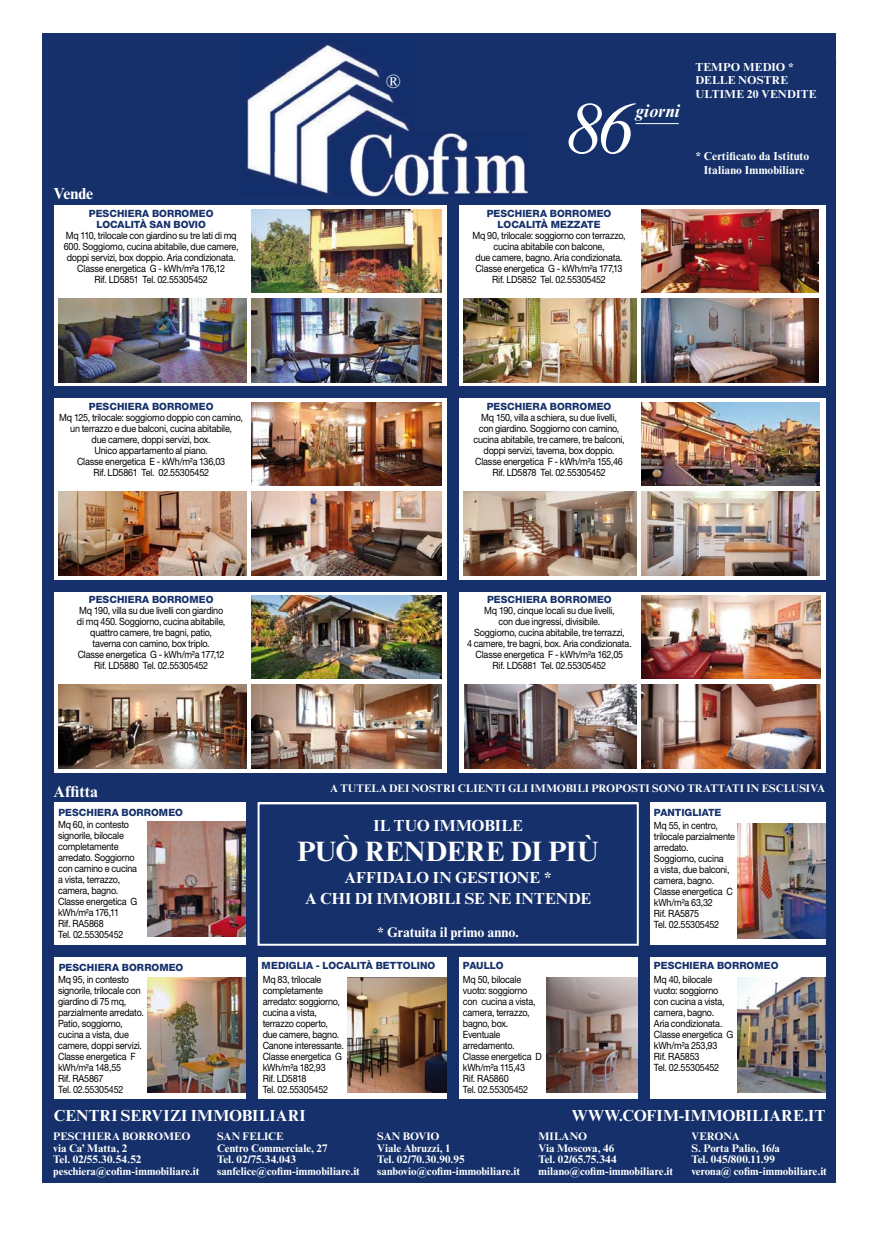
<style>
.page{position:relative;width:893px;height:1234px;background:#fff}
.page>*{position:absolute;margin:0;border:0;box-sizing:border-box;transform-origin:0 0}
.t1{font:italic 72px "Times New Roman MT Std";color:#fff}
.t2{font:700 28px "Times New Roman MT Std";color:#fff}
.t3{font:19.1px "Times New Roman MT Std";color:#fff}
.t4{font:italic 700 18px "Times New Roman MT Std";letter-spacing:.01em;color:#fff}
.t5{font:700 16px "Times New Roman MT Std";letter-spacing:.015em;color:#fff}
.t6{font:700 14px "Times New Roman MT Std";letter-spacing:-.005em;color:#fff}
.t7{font:700 11.6px/13.5px "Times New Roman MT Std";letter-spacing:.01em;color:#fff;text-align:center}
.t8{font:700 11px/11.5px "Times New Roman MT Std";color:#fff}
.t9{font:10px/11px "Helvetica Neue LT Std";letter-spacing:-.02em;color:#000;scale:.9 1}
.t10{font:800 10px/11px "Helvetica Neue LT Std";letter-spacing:.005em;color:#15306a;text-align:center}
</style>
<div class="page">
<div style="left:43px;top:33px;width:793px;height:1149px;background:#15306a"></div>
<div style="left:54px;top:205px;width:771px;height:893px;background:#fff"></div>
<div style="left:43px;top:773px;width:793px;height:29px;background:#15306a"></div>
<div style="left:43px;top:945px;width:793px;height:11px;background:#15306a"></div>
<div style="left:43px;top:580px;width:793px;height:11px;background:#15306a"></div>
<div style="left:43px;top:386px;width:793px;height:12px;background:#15306a"></div>
<img style="left:148px;top:821px;width:98px;height:115px">
<img style="left:252px;top:210px;width:189px;height:82px">
<img style="left:642px;top:210px;width:177px;height:82px">
<img style="left:252px;top:403px;width:189px;height:82px">
<img style="left:642px;top:403px;width:177px;height:82px">
<img style="left:252px;top:595px;width:189px;height:83px">
<img style="left:642px;top:595px;width:178px;height:83px">
<img style="left:252px;top:298px;width:189px;height:84px">
<img style="left:642px;top:298px;width:177px;height:84px">
<img style="left:252px;top:491px;width:189px;height:84px">
<img style="left:642px;top:491px;width:177px;height:84px">
<img style="left:252px;top:684px;width:189px;height:84px">
<img style="left:642px;top:684px;width:178px;height:84px">
<img style="left:58px;top:298px;width:189px;height:84px">
<img style="left:463px;top:298px;width:174px;height:84px">
<img style="left:58px;top:491px;width:189px;height:84px">
<img style="left:463px;top:491px;width:174px;height:84px">
<img style="left:58px;top:684px;width:189px;height:84px">
<img style="left:464px;top:684px;width:173px;height:84px">
<img style="left:148px;top:977px;width:98px;height:114px">
<img style="left:348px;top:977px;width:99px;height:114px">
<img style="left:547px;top:976px;width:92px;height:115px">
<img style="left:738px;top:977px;width:87px;height:114px">
<img style="left:738px;top:823px;width:87px;height:115px">
<img style="left:246px;top:43px;width:164px;height:153px">
<img style="left:348px;top:133px;width:180px;height:63px">
<div style="left:246px;top:787px;width:12px;height:312px;background:#15306a"></div>
<div style="left:447px;top:946px;width:12px;height:153px;background:#15306a"></div>
<div style="left:447px;top:202px;width:12px;height:575px;background:#15306a"></div>
<div style="left:639px;top:799px;width:11px;height:300px;background:#15306a"></div>
<div style="left:258px;top:802px;width:381px;height:143px;background:#15306a;border:2px solid #fff"></div>
<hr style="left:636px;top:123px;width:43px;height:1px;background:#fff">
<h3 class="t5" style="left:54px;top:183px;width:41px">Vende</h3>
<p class="t10" style="left:89px;top:208px;width:126px">PESCHIERA BORROMEO<br>LOCALITÀ SAN BOVIO</p>
<p class="t9" style="left:64px;top:230px;width:196px;text-align:center">Mq 110, trilocale con giardino su tre lati di mq 600. Soggiorno, cucina abitabile, due camere, doppi servizi, box doppio. Aria condizionata.<br>Classe energetica G - kWh/m²a 176,12<br>Rif. LD5851 Tel. 02.55305452</p>
<p class="t10" style="left:89px;top:401px;width:126px">PESCHIERA BORROMEO</p>
<p class="t9" style="left:59px;top:412px;width:206px;text-align:center">Mq 125, trilocale: soggiorno doppio con camino, un terrazzo e due balconi, cucina abitabile,<br>due camere, doppi servizi, box.<br>Unico appartamento al piano.<br>Classe energetica E - kWh/m²a 136,03<br>Rif. LD5861 Tel. 02.55305452</p>
<p class="t10" style="left:89px;top:594px;width:126px">PESCHIERA BORROMEO</p>
<p class="t9" style="left:77px;top:604px;width:166px;text-align:center">Mq 190, villa su due livelli con giardino di mq 450. Soggiorno, cucina abitabile, quattro camere, tre bagni, patio, taverna con camino, box triplo.<br>Classe energetica G - kWh/m²a 177,12<br>Rif. LD5880 Tel. 02.55305452</p>
<h3 class="t3" style="left:386px;top:70px;width:16px">®</h3>
<h1 class="t1" style="left:567px;top:88px;width:69px">86</h1>
<h3 class="t4" style="left:635px;top:100px;width:46px">giorni</h3>
<p class="t10" style="left:487px;top:208px;width:126px">PESCHIERA BORROMEO<br>LOCALITÀ MEZZATE</p>
<p class="t9" style="left:472px;top:230px;width:172px;text-align:center">Mq 90, trilocale: soggiorno con terrazzo, cucina abitabile con balcone,<br>due camere, bagno. Aria condizionata.<br>Classe energetica G - kWh/m²a 177,13<br>Rif. LD5852 Tel. 02.55305452</p>
<p class="t7" style="left:695px;top:60px;width:10px">tempo</p>
<p class="t7" style="left:743px;top:60px;width:10px">medio</p>
<p class="t7" style="left:788px;top:60px;width:7px">*</p>
<p class="t7" style="left:695px;top:73px;width:9px">delle</p>
<p class="t7" style="left:738px;top:73px;width:18px">nostre</p>
<p class="t7" style="left:695px;top:87px;width:19px">ultime</p>
<p class="t7" style="left:747px;top:87px;width:49px">20 vendite</p>
<p class="t7" style="left:695px;top:149px;width:115px">* Certificato da Istituto<br>Italiano Immobiliare</p>
<p class="t10" style="left:487px;top:401px;width:126px">PESCHIERA BORROMEO</p>
<p class="t9" style="left:473px;top:412px;width:170px;text-align:center">Mq 150, villa a schiera, su due livelli, con giardino. Soggiorno con camino, cucina abitabile, tre camere, tre balconi, doppi servizi, taverna, box doppio.<br>Classe energetica F - kWh/m²a 155,46<br>Rif. LD5878 Tel. 02.55305452</p>
<p class="t10" style="left:487px;top:594px;width:126px">PESCHIERA BORROMEO</p>
<p class="t9" style="left:467px;top:604px;width:185px;text-align:center">Mq 190, cinque locali su due livelli,<br>con due ingressi, divisibile.<br>Soggiorno, cucina abitabile, tre terrazzi,<br>4 camere, tre bagni, box. Aria condizionata.<br>Classe energetica F - kWh/m²a 162,05<br>Rif. LD5881 Tel. 02.55305452</p>
<h3 class="t5" style="left:54px;top:781px;width:46px">Affitta</h3>
<p class="t8" style="left:330px;top:782px;width:35px">atutela</p>
<p class="t8" style="left:389px;top:782px;width:8px">dei</p>
<p class="t8" style="left:412px;top:782px;width:17px">nostri</p>
<p class="t8" style="left:458px;top:782px;width:8px">clie</p>
<p class="t8" style="left:485px;top:782px;width:31px">nti gli</p>
<p class="t8" style="left:530px;top:782px;width:9px">immobili</p>
<p class="t8" style="left:591px;top:782px;width:9px">proposti</p>
<p class="t8" style="left:652px;top:782px;width:44px">sonotrattati</p>
<p class="t8" style="left:746px;top:782px;width:24px">in escl</p>
<p class="t8" style="left:791px;top:782px;width:16px">usiva</p>
<p class="t9" style="left:58px;top:818px;width:90px">Mq 60, in contesto signorile, bilocale completamente arredato. Soggiorno con camino e cucina a vista, terrazzo, camera, bagno.<br>Classe energetica G kWh/m²a 176,11<br>Rif. RA5868<br>Tel. 02.55305452</p>
<p class="t10" style="left:654px;top:806px;width:69px">PANTIGLIATE</p>
<p class="t10" style="left:58px;top:806px;width:126px">PESCHIERA BORROMEO</p>
<h3 class="t5" style="left:373px;top:815px;width:73px">il tuoimmobile</h3>
<p class="t9" style="left:654px;top:820px;width:92px">Mq 55, in centro, trilocale parzialmente arredato.<br>Soggiorno, cucina<br>a vista, due balconi, camera, bagno.<br>Classe energetica C kWh/m²a 63,32<br>Rif. RA5875<br>Tel. 02.55305452</p>
<h2 class="t2" style="left:297px;top:833px;width:150px">può rendere</h2>
<h2 class="t2" style="left:510px;top:833px;width:90px">di più</h2>
<h3 class="t5" style="left:344px;top:867px;width:12px">affidalo</h3>
<h3 class="t5" style="left:433px;top:867px;width:34px">in gestio</h3>
<h3 class="t5" style="left:517px;top:867px;width:36px">ne *</h3>
<h3 class="t5" style="left:305px;top:888px;width:27px">a chi</h3>
<h3 class="t5" style="left:355px;top:888px;width:34px">di immobili</h3>
<h3 class="t5" style="left:465px;top:888px;width:116px">se ne intende</h3>
<h3 class="t6" style="left:377px;top:923px;width:143px">* Gratuita il primo anno.</h3>
<p class="t10" style="left:59px;top:961px;width:126px">PESCHIERA BORROMEO</p>
<p class="t10" style="left:262px;top:960px;width:175px">MEDIGLIA - LOCALITÀ BETTOLINO</p>
<p class="t10" style="left:463px;top:960px;width:42px">PAULLO</p>
<p class="t10" style="left:654px;top:960px;width:126px">PESCHIERA BORROMEO</p>
<p class="t9" style="left:58px;top:973px;width:97px">Mq 95, in contesto signorile, trilocale con giardino di 75 mq, parzialmente arredato.<br>Patio, soggiorno, cucina a vista, due camere, doppi servizi.<br>Classe energetica F kWh/m²a 148,55<br>Rif. RA5867<br>Tel. 02.55305452</p>
<p class="t9" style="left:263px;top:973px;width:92px">Mq 83, trilocale completamente arredato: soggiorno, cucina a vista, terrazzo coperto, due camere, bagno.<br>Canone interessante.<br>Classe energetica G kWh/m²a 182,93<br>Rif. LD5818<br>Tel. 02.55305452</p>
<p class="t9" style="left:463px;top:973px;width:89px">Mq 50, bilocale vuoto: soggiorno con cucina a vista, camera, terrazzo, bagno, box.<br>Eventuale arredamento.<br>Classe energetica D kWh/m²a 115,43<br>Rif. RA5860<br>Tel. 02.55305452</p>
<p class="t9" style="left:654px;top:973px;width:90px">Mq 40, bilocale vuoto: soggiorno con cucina a vista, camera, bagno.<br>Aria condizionata.<br>Classe energetica G kWh/m²a 253,93<br>Rif. RA5853<br>Tel. 02.55305452</p>
<h3 class="t5" style="left:54px;top:1105px;width:46px">centri</h3>
<h3 class="t5" style="left:121px;top:1105px;width:11px">servi</h3>
<h3 class="t5" style="left:170px;top:1105px;width:33px">zi immobiliari</h3>
<h3 class="t5" style="left:572px;top:1105px;width:17px">www</h3>
<h3 class="t5" style="left:619px;top:1105px;width:16px">.cofim</h3>
<h3 class="t5" style="left:679px;top:1105px;width:18px">-immobiliare</h3>
<h3 class="t5" style="left:804px;top:1105px;width:14px">.it</h3>
<p class="t8" style="left:538px;top:1130px;width:136px;text-indent:31px">no<br>Via Moscova, 46<br>Tel. 02/65.75.344 milano@cofim-immobiliare.it</p>
<p class="t8" style="left:691px;top:1130px;width:9px">vero</p>
<p class="t8" style="left:53px;top:1130px;width:148px">PESCHIERA BORROMEO via Ca’ Matta, 2<br>Tel. 02/55.30.54.52 peschiera@cofim-immobiliare.it</p>
<p class="t8" style="left:217px;top:1130px;width:144px">San felice<br>Centro Commerciale, 27<br>Tel. 02/75.34.043 sanfelice@cofim-immobiliare.it</p>
<p class="t8" style="left:377px;top:1130px;width:144px">sa n bovio<br>Viale Abruzzi, 1<br>Tel. 02/70.30.90.95 sanbovio@cofim-immobiliare.it</p>
<p class="t8" style="left:538px;top:1130px;width:9px">mila</p>
<p class="t8" style="left:691px;top:1130px;width:137px;text-indent:32px">na<br>S. Porta Palio, 16/a<br>Tel. 045/800.11.99<br>verona@ cofim-immobiliare.it</p>
</div>
